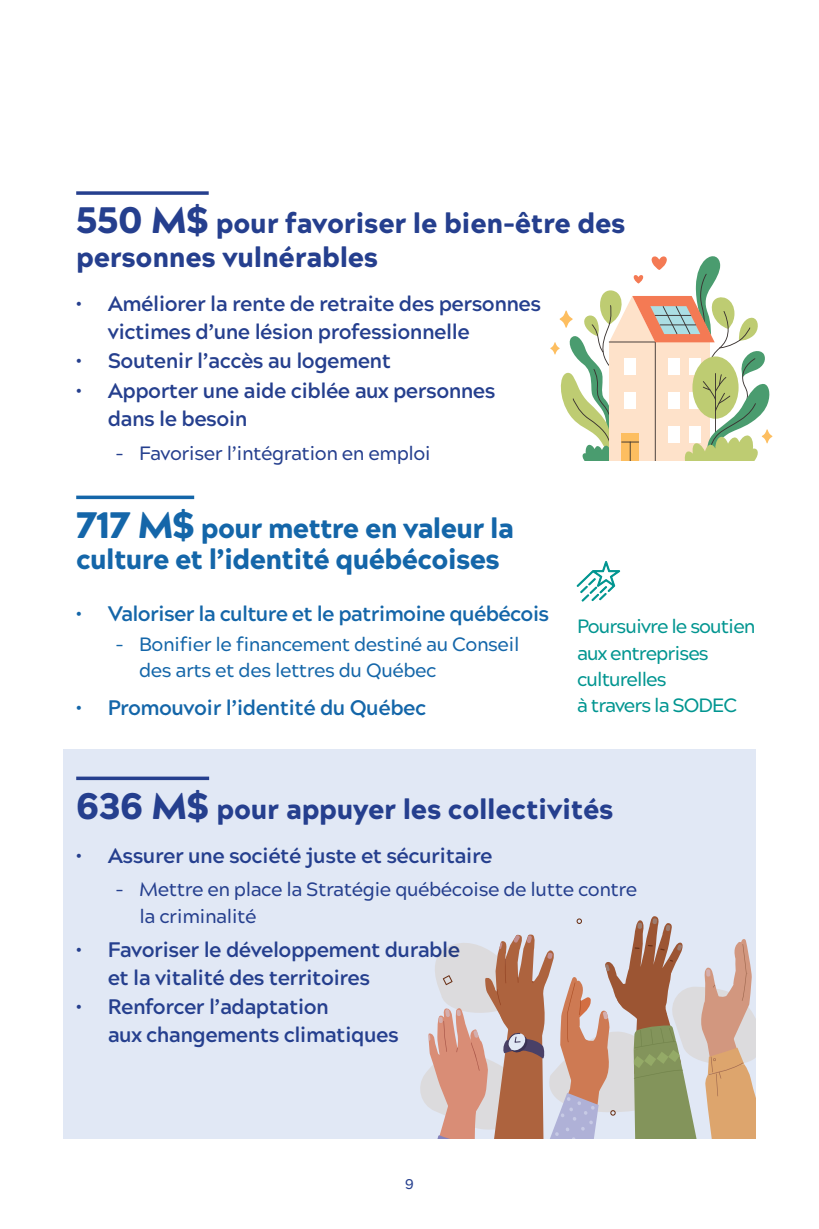
<style>
.page{position:relative;width:819px;height:1229px;background:#fff}
.page>*{position:absolute;margin:0;border:0;box-sizing:border-box;transform-origin:0 0}
.t1{font:900 28px/33.6px "Acherus Grotesque";letter-spacing:-.01em;color:#253f8e}
.t2{font:900 28px/31.5px "Acherus Grotesque";letter-spacing:-.025em;color:#1466a9}
.t3{font:700 21px/28px "Acherus Grotesque";letter-spacing:-.025em;color:#253f8e}
.t4{font:700 21px "Acherus Grotesque";letter-spacing:-.035em;color:#1466a9}
.t5{font:500 19.25px/26.2px "Acherus Grotesque";letter-spacing:-.025em;color:#253f8e}
.t6{font:500 19.25px/26.2px "Acherus Grotesque";letter-spacing:-.025em;color:#1466a9}
.t7{font:500 19.25px/26.2px "Acherus Grotesque";letter-spacing:-.05em;color:#009590}
.t8{font:500 14px "Acherus Grotesque";color:#253f8e}
.s1{font-size:36.75px}
</style>
<div class="page">
<div style="left:63px;top:749px;width:693px;height:389px;background:#e1e8f5"></div>
<hr style="left:0;top:749px;width:1px;height:479px;background:#c9cdd0">
<svg style="left:76px;top:191px;width:133px;height:4px"></svg>
<svg style="left:76px;top:495px;width:118px;height:4px"></svg>
<svg style="left:76px;top:776px;width:133px;height:4px"></svg>
<svg style="left:550px;top:256px;width:223px;height:205px"></svg>
<hr style="left:0;top:793px;width:1px;height:172px;background:#fff">
<svg style="left:420px;top:916px;width:335px;height:223px"></svg>
<svg style="left:577px;top:561px;width:43px;height:40px"></svg>
<h1 class="t1" style="left:76px;top:205px;width:551px"><span class="s1">550 M$</span> pour favoriser le bien-être des personnes vulnérables</h1>
<p class="t3" style="left:108px;top:288px;width:435px;text-indent:-32px">• Améliorer la rente de retraite des personnes victimes d’une lésion professionnelle</p>
<p class="t3" style="left:76px;top:346px;width:316px">• Soutenir l’accès au logement</p>
<p class="t3" style="left:108px;top:375px;width:389px;text-indent:-32px">• Apporter une aide ciblée aux personnes dans le besoin</p>
<p class="t5" style="left:116px;top:439px;width:317px">- Favoriser l’intégration en emploi</p>
<h1 class="t2" style="left:76px;top:511px;width:439px"><span class="s1">717 M$</span> pour mettre en valeur la culture et l’identité québécoises</h1>
<p class="t4" style="left:76px;top:595px;width:475px">• Valoriser la culture et le patrimoine québécois</p>
<p class="t6" style="left:139px;top:630px;width:382px;text-indent:-24px">- Bonifier le financement destiné au Conseil des arts et des lettres du Québec</p>
<p class="t4" style="left:76px;top:689px;width:352px">• Promouvoir l’identité du Québec</p>
<p class="t7" style="left:577px;top:612px;width:180px">Poursuivre le soutien aux entreprises culturelles<br>à travers la SODEC</p>
<h1 class="t1" style="left:76px;top:790px;width:539px"><span class="s1">636 M$</span> pour appuyer les collectivités</h1>
<p class="t3" style="left:76px;top:840px;width:418px">• Assurer une société juste et sécuritaire</p>
<p class="t5" style="left:140px;top:875px;width:499px;text-indent:-24px">- Mettre en place la Stratégie québécoise de lutte contre la criminalité</p>
<p class="t3" style="left:108px;top:934px;width:354px;text-indent:-32px">• Favoriser le développement durable et la vitalité des territoires</p>
<p class="t3" style="left:108px;top:991px;width:293px;text-indent:-32px">• Renforcer l’adaptation<br>aux changements climatiques</p>
<p class="t8" style="left:405px;top:1172px;width:10px">9</p>
</div>
